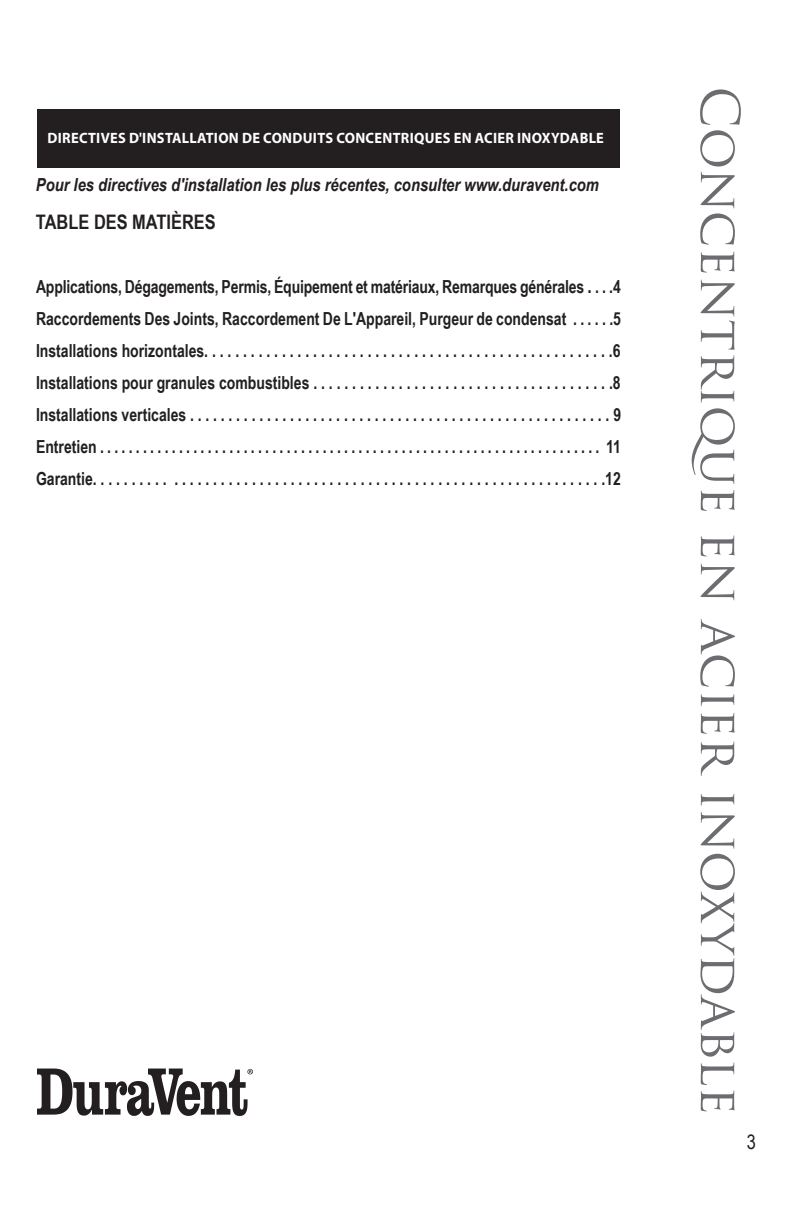
<style>
.page{position:relative;width:792px;height:1224px;background:#fff}
.page>*{position:absolute;margin:0;border:0;box-sizing:border-box;transform-origin:0 0}
.t1{font:52px "Trajan Pro";letter-spacing:-.005em;color:#6c6d70}
.t2{font:700 20px "Arial Narrow";color:#231f20}
.t3{font:20px "Arial Narrow";color:#231f20}
.t4{font:700 18px/32px "Arial Narrow";color:#231f20;text-align:justify;scale:.95 1}
.t5{font:italic 700 18px "Arial Narrow";color:#231f20}
.t6{font:700 15px "Myriad Pro";letter-spacing:.02em;color:#fff;scale:.96 1}
.s1{font-size:20px}
</style>
<div class="page">
<div style="left:37px;top:109px;width:583px;height:58px;background:#231f20"></div>
<svg style="left:37px;top:1069px;width:216px;height:47px"></svg>
<p class="t6" style="left:48px;top:128px;width:581px">DIRECTIVES D'INSTALLATION DE CONDUITS CONCENTRIQUES EN ACIER INOXYDABLE</p>
<p class="t5" style="left:36px;top:171px;width:565px">Pour les directives d'installation les plus récentes, consulter www.duravent.com</p>
<p class="t2" style="left:36px;top:207px;width:181px">TABLE DES MATIÈRES</p>
<p class="t4" style="left:36px;top:270px;width:617px">Applications, Dégagements, Permis, Équipement et matériaux, Remarques générales <span class="s1">.</span> . . .4<br>Raccordements Des Joints, Raccordement De L'Appareil, Purgeur de condensat . . . . . .5<br>Installations horizontales. . . . . . . . . . . . . . . . . . . . . . . . . . . . . . . . . . . . . . . . . . . . . . . . . . . . .6<br>Installations pour granules combustibles . . . . . . . . . . . . . . . . . . . . . . . . . . . . . . . . . . . . . . .8<br>Installations verticales . . . . . . . . . . . . . . . . . . . . . . . . . . . . . . . . . . . . . . . . . . . . . . . . . . . . . . . 9<br>Entretien . . . . . . . . . . . . . . . . . . . . . . . . . . . . . . . . . . . . . . . . . . . . . . . . . . . . . . . . . . . . . . . . . . . . . . 11<br>Garantie. . . . . . . . . . . . . . . . . . . . . . . . . . . . . . . . . . . . . . . . . . . . . . . . . . . . . . . . . . . . . . . . . .12</p>
<h1 class="t1" style="left:753px;top:86px;width:1030px;rotate:90deg">Concentrique en acier inoxydable</h1>
<p class="t3" style="left:747px;top:1127px;width:11px">3</p>
</div>
